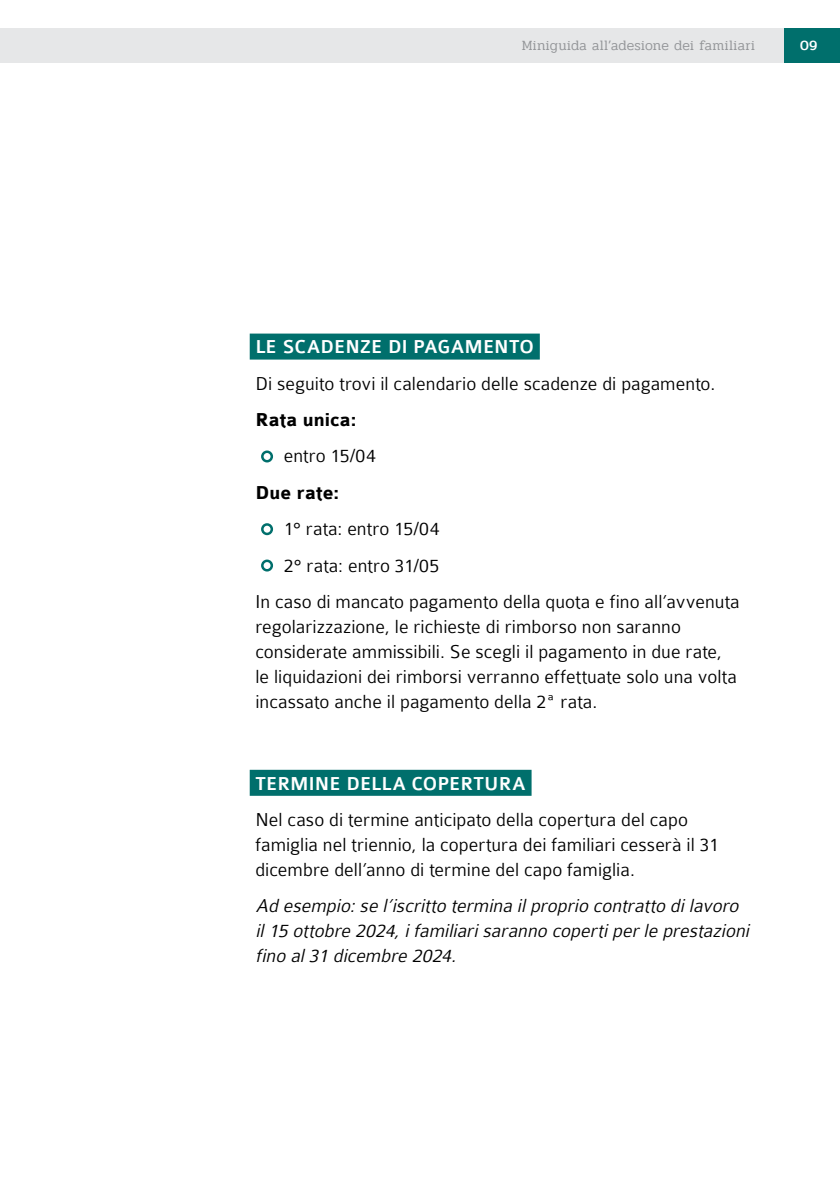
<style>
.page{position:relative;width:840px;height:1191px;background:#fff}
.page>*{position:absolute;margin:0;border:0;box-sizing:border-box;transform-origin:0 0}
.t1{font:300 20px/25px "Colaborate";letter-spacing:.005em;color:#000}
.t2{font:italic 300 20px/25px "Colaborate";color:#000}
.t3{font:500 20px "Colaborate";letter-spacing:.005em;color:#fff}
.t4{font:700 20px "Colaborate";letter-spacing:.005em;color:#000}
.t5{font:300 14px "Pridi";letter-spacing:.025em;color:#939598}
.t6{font:500 14px "Pridi";color:#fff}
</style>
<div class="page">
<div style="left:782px;top:28px;width:57px;height:34px;background:#006f6c"></div>
<div style="left:0;top:28px;width:782px;height:34px;background:#e6e7e8"></div>
<div style="left:249px;top:333px;width:290px;height:26px;background:#006f6c"></div>
<div style="left:249px;top:770px;width:282px;height:26px;background:#006f6c"></div>
<div style="left:261px;top:450px;width:12px;height:12px;border:2px solid #006f6c;border-radius:50%"></div>
<div style="left:261px;top:523px;width:12px;height:12px;border:2px solid #006f6c;border-radius:50%"></div>
<div style="left:261px;top:559px;width:12px;height:12px;border:2px solid #006f6c;border-radius:50%"></div>
<p class="t5" style="left:521px;top:36px;width:234px">Miniguida all’adesione dei familiari</p>
<p class="t6" style="left:799px;top:35px;width:19px">09</p>
<p class="t3" style="left:255px;top:337px;width:280px">LE SCADENZE DI PAGAMENTO</p>
<p class="t1" style="left:255px;top:371px;width:461px">Di seguito trovi il calendario delle scadenze di pagamento.</p>
<p class="t4" style="left:255px;top:409px;width:102px">Rata unica:</p>
<p class="t1" style="left:283px;top:444px;width:94px">entro 15/04</p>
<p class="t4" style="left:255px;top:482px;width:85px">Due rate:</p>
<p class="t1" style="left:283px;top:516px;width:157px">1° rata: entro 15/04</p>
<p class="t1" style="left:283px;top:553px;width:157px">2° rata: entro 31/05</p>
<p class="t1" style="left:255px;top:589px;width:485px">In caso di mancato pagamento della quota e fino all’avvenuta</p>
<p class="t1" style="left:255px;top:614px;width:483px">regolarizzazione, le richieste di rimborso non saranno considerate ammissibili. Se scegli il pagamento in due rate, le liquidazioni dei rimborsi verranno effettuate solo una volta incassato anche il pagamento della 2ª rata.</p>
<p class="t3" style="left:255px;top:773px;width:272px">TERMINE DELLA COPERTURA</p>
<p class="t1" style="left:255px;top:807px;width:464px">Nel caso di termine anticipato della copertura del capo famiglia nel triennio, la copertura dei familiari cesserà il 31 dicembre dell’anno di termine del capo famiglia.</p>
<p class="t2" style="left:255px;top:893px;width:499px">Ad esempio:se l’iscritto termina ilproprio contratto dilavoro il15 ottobre 2024,ifamiliarisaranno copertiperle prestazioni fino al31 dicembre 2024.</p>
</div>
